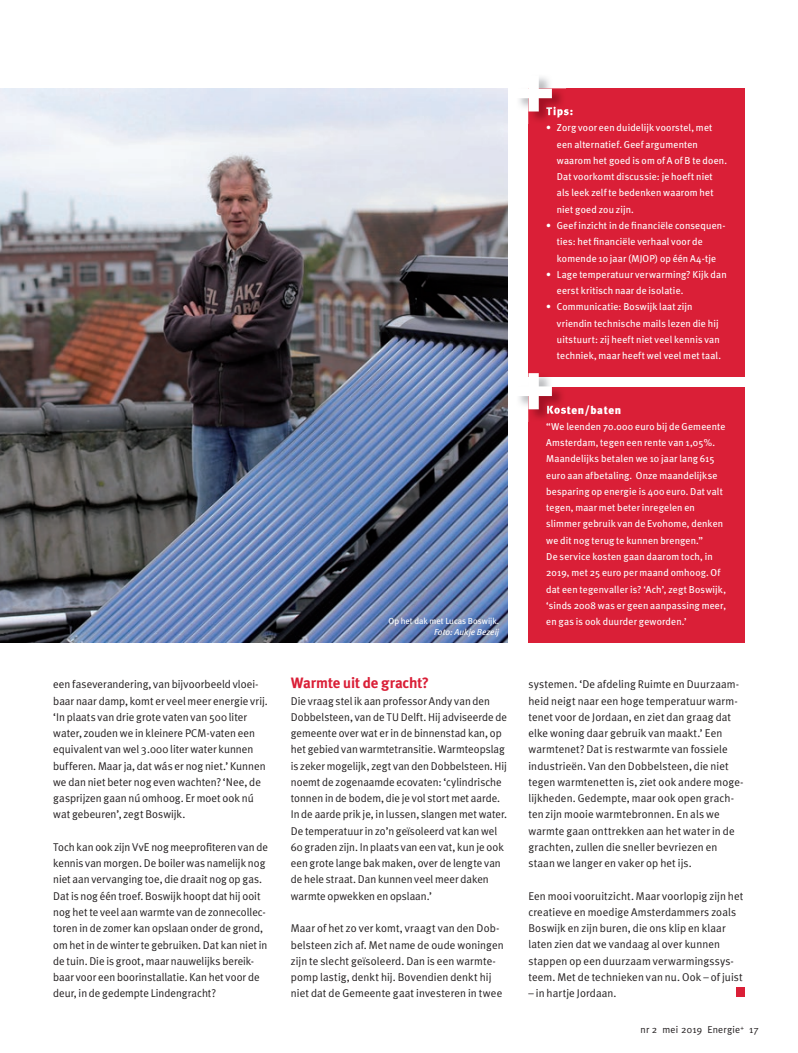
<style>
.page{position:relative;width:798px;height:1053px;background:#fff}
.page>*{position:absolute;margin:0;border:0;box-sizing:border-box;transform-origin:0 0}
.t1{font:700 15px "Meta Plus";letter-spacing:-.005em;color:#da1f37}
.t2{font:11.25px/16.2px "Meta Plus Normal";letter-spacing:.005em;color:#231f20}
.t3{font:900 11.25px "Meta Plus";letter-spacing:.055em;color:#fff}
.t4{font:10px/16.2px "Meta Plus";letter-spacing:.015em;color:#fff}
.t5{font:10px "Meta Plus Normal";letter-spacing:.025em;color:#231f20}
.t6{font:8.75px "Meta Plus";color:#fff}
.t7{font:italic 8.75px "Meta Plus";color:#fff}
</style>
<div class="page">
<div style="left:528px;top:89px;width:216px;height:288px;background:#da1f37"></div>
<div style="left:528px;top:387px;width:216px;height:255px;background:#da1f37"></div>
<img style="left:551px;top:88px;width:15px;height:1px">
<img style="left:528px;top:89px;width:34px;height:35px">
<img style="left:546px;top:107px;width:20px;height:11px">
<svg style="left:519px;top:77px;width:32px;height:34px"></svg>
<img style="left:528px;top:387px;width:34px;height:35px">
<img style="left:547px;top:405px;width:19px;height:10px">
<svg style="left:519px;top:373px;width:32px;height:36px"></svg>
<img style="left:0;top:89px;width:507px;height:553px">
<div style="left:735px;top:987px;width:9px;height:10px;background:#da1f37"></div>
<p class="t2" style="left:53px;top:676px;width:216px">een faseverandering, van bijvoorbeeld vloei&shy;baar naar damp, komt er veel meer energie vrij. ‘In plaats van drie grote vaten van 500 liter water, zouden we in kleinere PCM-vaten een equivalent van wel 3.000 liter water kunnen bufferen. Maar ja, dat wás er nog niet.’ Kunnen we dan niet beter nog even wachten? ‘Nee, de gasprijzen gaan nú omhoog. Er moet ook nú wat gebeuren’, zegt Boswijk.</p>
<p class="t2" style="left:53px;top:838px;width:216px">Toch kan ook zijn VvE nog meeprofiteren van de kennis van morgen. De boiler was namelijk nog niet aan vervanging toe, die draait nog op gas.<br>Dat is nog één troef. Boswijk hoopt dat hij ooit nog het te veel aan warmte van de zonnecollec&shy;toren in de zomer kan opslaan onder de grond, om het in de winter te gebruiken. Dat kan niet in de tuin. Die is groot, maar nauwelijks bereik&shy;baar voor een boorinstallatie. Kan het voor de deur, in de gedempte Lindengracht?</p>
<p class="t6" style="left:388px;top:616px;width:112px">Op het dak met Lucas Boswijk.</p>
<p class="t7" style="left:434px;top:626px;width:66px">Foto: Aukje Bezeij</p>
<h1 class="t1" style="left:291px;top:674px;width:140px">Warmte uit de gracht?</h1>
<p class="t2" style="left:291px;top:692px;width:218px">Die vraag stel ik aan professor Andy van den Dobbelsteen, van de TU Delft. Hij adviseerde de gemeente over wat er in de binnenstad kan, op het gebied van warmtetransitie. Warmteopslag is zeker mogelijk, zegt van den Dobbelsteen. Hij noemt de zogenaamde ecovaten: ‘cylindrische tonnen in de bodem, die je vol stort met aarde.<br>In de aarde prik je, in lussen, slangen met water.<br>De temperatuur in zo’n geïsoleerd vat kan wel 60 graden zijn. In plaats van een vat, kun je ook een grote lange bak maken, over de lengte van de hele straat. Dan kunnen veel meer daken warmte opwekken en opslaan.’</p>
<p class="t2" style="left:291px;top:920px;width:214px">Maar of het zo ver komt, vraagt van den Dob&shy;belsteen zich af. Met name de oude woningen zijn te slecht geïsoleerd. Dan is een warmte&shy;pomp lastig, denkt hij. Bovendien denkt hij niet dat de Gemeente gaat investeren in twee</p>
<p class="t4" style="left:556px;top:120px;width:172px;text-indent:-11px">• Zorg voor een duidelijk voorstel, met een alternatief. Geef argumenten waarom het goed is om of A of B te doen.<br>Dat voorkomt discussie: je hoeft niet als leek zelf te bedenken waarom het niet goed zou zijn.</p>
<p class="t4" style="left:556px;top:217px;width:170px;text-indent:-11px">• Geef inzicht in de financiële consequen&shy;ties: het financiële verhaal voor de komende 10 jaar (MJOP) op één A4-tje</p>
<p class="t4" style="left:556px;top:266px;width:171px;text-indent:-11px">• Lage temperatuur verwarming? Kijk dan eerst kritisch naar de isolatie.</p>
<p class="t4" style="left:556px;top:298px;width:166px;text-indent:-11px">• Communicatie: Boswijk laat zijn vriendin technische mails lezen die hij uitstuurt: zij heeft niet veel kennis van techniek, maar heeft wel veel met taal.</p>
<p class="t3" style="left:546px;top:403px;width:77px">Kosten/baten</p>
<p class="t4" style="left:546px;top:418px;width:181px">“We leenden 70.000 euro bij de Gemeente Amsterdam, tegen een rente van 1,05%.<br>Maandelijks betalen we 10 jaar lang 615 euro aan afbetaling. Onze maandelijkse besparing op energie is 400 euro. Dat valt tegen, maar met beter inregelen en slimmer gebruik van de Evohome, denken we dit nog terug te kunnen brengen.”<br>De service kosten gaan daarom toch, in 2019, met 25 euro per maand omhoog. Of dat een tegenvaller is? ‘Ach’, zegt Boswijk, ‘sinds 2008 was er geen aanpassing meer, en gas is ook duurder geworden.’</p>
<p class="t2" style="left:528px;top:676px;width:216px">systemen. ‘De afdeling Ruimte en Duurzaam&shy;heid neigt naar een hoge temperatuur warm&shy;tenet voor de Jordaan, en ziet dan graag dat elke woning daar gebruik van maakt.’ Een warmtenet? Dat is restwarmte van fossiele industrieën. Van den Dobbelsteen, die niet tegen warmtenetten is, ziet ook andere moge&shy;lijkheden. Gedempte, maar ook open grach&shy;ten zijn mooie warmtebronnen. En als we warmte gaan onttrekken aan het water in de grachten, zullen die sneller bevriezen en staan we langer en vaker op het ijs.</p>
<p class="t2" style="left:528px;top:887px;width:216px">Een mooi vooruitzicht. Maar voorlopig zijn het creatieve en moedige Amsterdammers zoals Boswijk en zijn buren, die ons klip en klaar laten zien dat we vandaag al over kunnen stappen op een duurzaam verwarmingssys&shy;teem. Met de technieken van nu. Ook – of juist</p>
<p class="t2" style="left:528px;top:984px;width:90px">– in hartje Jordaan.</p>
<p class="t5" style="left:640px;top:1024px;width:120px">nr 2 mei 2019 Energie<sup>+</sup> 17</p>
</div>
